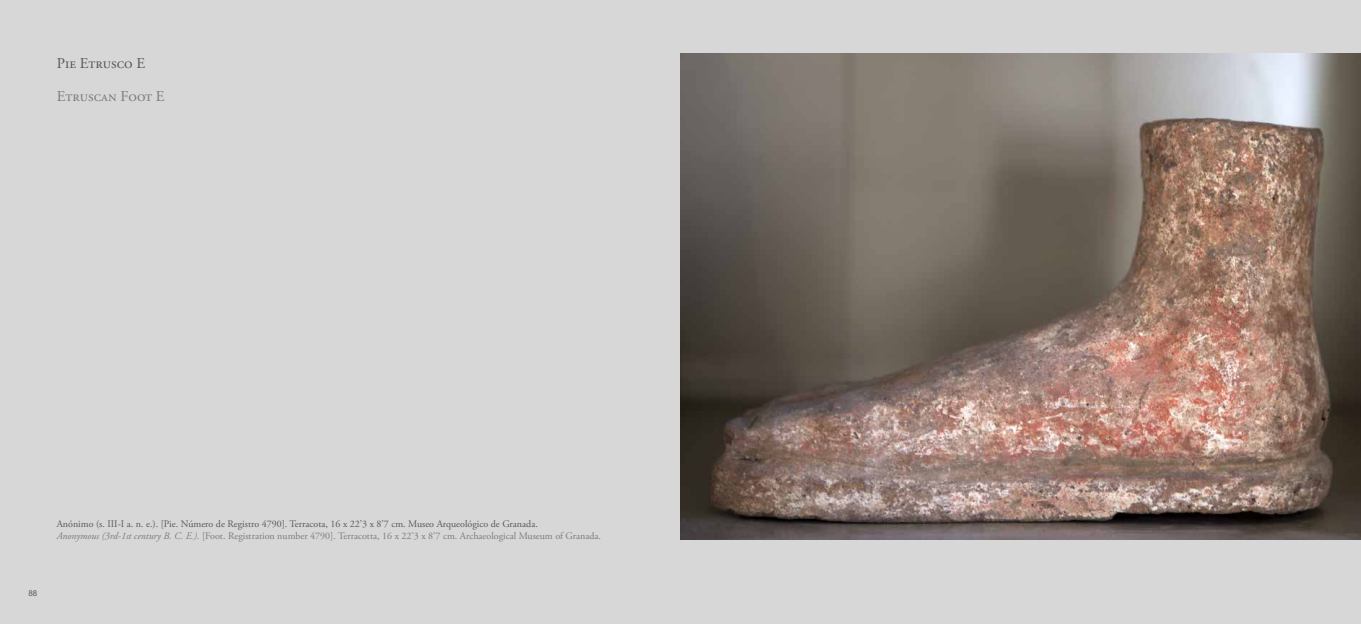
<style>
.page{position:relative;width:1361px;height:624px;background:#d7d7d7}
.page>*{position:absolute;margin:0;border:0;box-sizing:border-box;transform-origin:0 0}
.t1{font:15px "Adobe Garamond Pro";color:#7b7c7e}
.t2{font:15px "Adobe Garamond Pro";color:#58585a}
.t3{font:10px/12px "Adobe Garamond Pro";color:#58585a}
.t4{font:9px "Adobe Garamond Pro";color:#58585a}
.t5{font:8px "Arial";color:#58585a}
.s1{font-style:italic;color:#7b7c7e}
.s2{color:#7b7c7e}
</style>
<div class="page">
<img style="left:680px;top:53px;width:681px;height:486px">
<h1 class="t2" style="left:57px;top:54px;width:90px">Pie Etrusco E</h1>
<h1 class="t1" style="left:57px;top:87px;width:109px">Etruscan Foot E</h1>
<p class="t3" style="left:57px;top:518px;width:546px">Anónimo (s. III-I a. n. e.). [Pie. Número de Registro 4790]. Terracota, 16 x 22’3 x 8’7 cm. Museo Arqueológico de Granada.<br><span class="s1">Anonymous (3rd-1st century B. C. E.).</span> <span class="s2">[Foot. Registration number 4790]. Terracotta, 16 x 22’3 x 8’7 cm. Archaeological Museum of Granada.</span></p>
<p class="t5" style="left:28px;top:587px;width:10px">88</p>
<p class="t4" style="left:29px;top:587px;width:11px">88</p>
</div>
